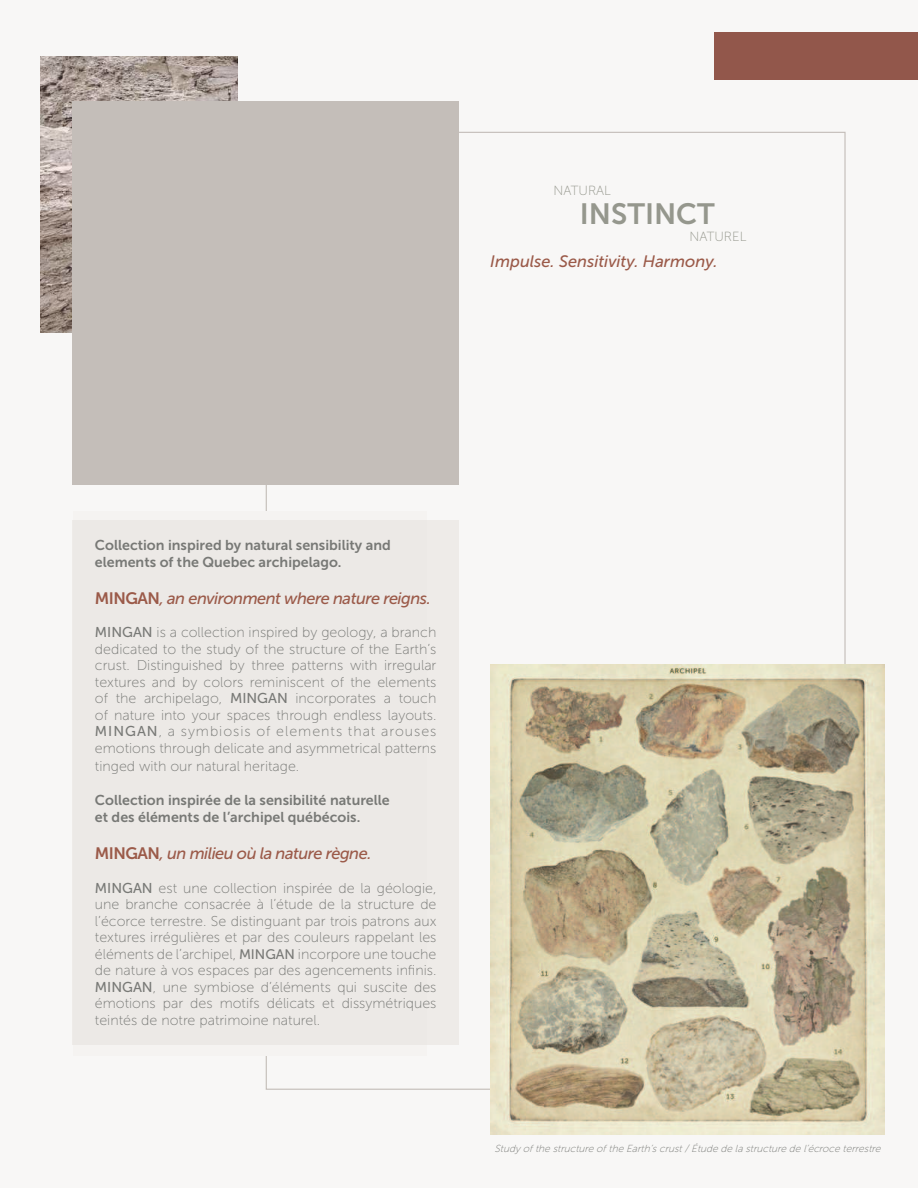
<style>
.page{position:relative;width:918px;height:1188px;background:#f8f7f6}
.page>*{position:absolute;margin:0;border:0;box-sizing:border-box;transform-origin:0 0}
.t1{font:29.25px "Museo Sans 700";color:#95978d}
.t2{font:italic 16.5px "Museo Sans 500";letter-spacing:-.03em;color:#9b5a49}
.t3{font:italic 16.5px "Museo Sans 500";color:#9b5a49}
.t4{font:14.25px/16.6px "Museo Sans 100";color:#787976;text-align:justify}
.t5{font:14.25px/17.1px "Museo Sans 700";color:#787976}
.t6{font:13.2px "Museo Sans 100";color:#95978d}
.t7{font:italic 10.2px "Museo Sans 100";color:#787976}
.s1{font-family:"Museo Sans 700";font-style:normal}
.s2{font-family:"Museo Sans 500"}
.s3{font-family:"Museo Sans 500";font-size:13.8px}
</style>
<div class="page">
<div style="left:715px;top:33px;width:203px;height:47px;background:#92574b"></div>
<img style="left:41px;top:56px;width:197px;height:276px">
<div style="left:73px;top:511px;width:354px;height:545px;background:#f5f3f1"></div>
<div style="left:72px;top:101px;width:387px;height:384px;background:#c4beb9"></div>
<img style="left:490px;top:664px;width:395px;height:471px">
<div style="left:72px;top:520px;width:387px;height:524px;background:#ece9e6"></div>
<p class="t6" style="left:553px;top:184px;width:59px">NATURAL</p>
<h1 class="t1" style="left:580px;top:202px;width:136px">INSTINCT</h1>
<p class="t3" style="left:490px;top:255px;width:229px">Impulse. Sensitivity. Harmony.</p>
<p class="t6" style="left:689px;top:229px;width:59px">NATUREL</p>
<p class="t5" style="left:95px;top:538px;width:297px">Collection inspired by natural sensibility and elements of the Quebec archipelago.</p>
<p class="t2" style="left:95px;top:592px;width:337px"><span class="s1">MINGAN</span>, an environment where nature reigns.</p>
<p class="t4" style="left:95px;top:625px;width:343px"><span class="s2">MINGAN</span> is a collection inspired by geology, a branch dedicated to the study of the structure of the Earth’s crust. Distinguished by three patterns with irregular textures and by colors reminiscent of the elements of the archipelago, <span class="s2">MINGAN</span> incorporates a touch of nature into your spaces through endless layouts.<br><span class="s2">MINGAN</span>, a symbiosis of elements that arouses emotions through delicate and asymmetrical patterns</p>
<p class="t4" style="left:95px;top:758px;width:206px">tinged with our natural heritage.</p>
<p class="t5" style="left:95px;top:793px;width:296px">Collection inspirée de la sensibilité naturelle et des éléments de l’archipel québécois.</p>
<p class="t2" style="left:95px;top:847px;width:278px"><span class="s1">MINGAN</span>, un milieu où la nature règne.</p>
<p class="t4" style="left:95px;top:880px;width:343px"><span class="s2">MINGAN</span> est une collection inspirée de la géologie, une branche consacrée à l’étude de la structure de l’écorce terrestre. Se distinguant par trois patrons aux textures irrégulières et par des couleurs rappelant les éléments de l’archipel, <span class="s3">MINGAN</span> incorpore une touche de nature à vos espaces par des agencements infinis.<br><span class="s2">MINGAN</span>, une symbiose d’éléments qui suscite des émotions par des motifs délicats et dissymétriques teintés de notre patrimoine naturel.</p>
<p class="t7" style="left:495px;top:1143px;width:390px">Study ofthe structure ofthe Earth’scrust/Étude de lastructure de l’écroce terrestre</p>
</div>
